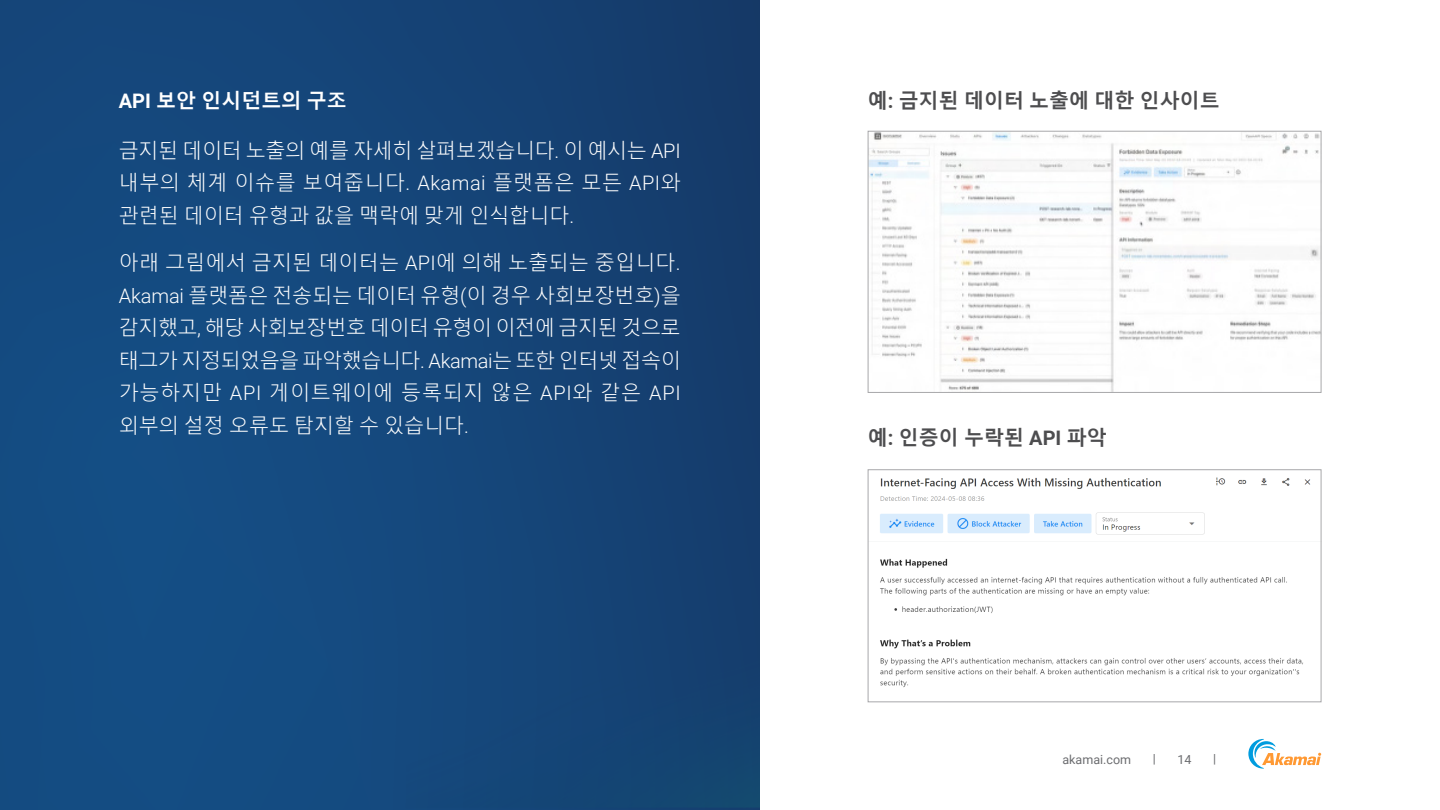
<style>
.page{position:relative;width:1440px;height:810px;background:#fff}
.page>*{position:absolute;margin:0;border:0;box-sizing:border-box;transform-origin:0 0}
.Body_White{font:300 20px/32.5px "Malgun Gothic";color:#fff;text-align:justify}
.Body_Gray{font:700 20px "Malgun Gothic";color:#4d4d4f}
.Body_White-2{font:700 20px "Malgun Gothic";color:#fff}
.t1{font:12.5px "Roboto";color:#6c6d70}
.s1{font-family:"Roboto"}
</style>
<div class="page">
<img style="left:0;top:0;width:759px;height:810px">
<img style="left:870px;top:133px;width:449px;height:258px">
<div style="left:868px;top:131px;width:453px;height:262px;border:1px solid #a8a8aa"></div>
<img style="left:880px;top:477px;width:431px;height:211px">
<div style="left:868px;top:470px;width:453px;height:232px;border:1px solid #a8a8aa"></div>
<svg style="left:1248px;top:739px;width:73px;height:30px"></svg>
<p class="Body_White-2" style="left:119px;top:88px;width:229px"><span class="s1">API</span> 보안 인시던트의 구조</p>
<p class="Body_White" style="left:119px;top:134px;width:563px">금지된 데이터 노출의 예를 자세히 살펴보겠습니다<span class="s1">.</span> 이 예시는 <span class="s1">API </span>내부의 체계 이슈를 보여줍니다<span class="s1">. Akamai</span> 플랫폼은 모든 <span class="s1">API</span>와 관련된 데이터 유형과 값을 맥락에 맞게 인식합니다<span class="s1">.</span></p>
<p class="Body_White" style="left:119px;top:247px;width:563px">아래 그림에서 금지된 데이터는 <span class="s1">API</span>에 의해 노출되는 중입니다<span class="s1">.<br>Akamai</span> 플랫폼은 전송되는 데이터 유형<span class="s1">(</span>이 경우 사회보장번호<span class="s1">)</span>을 감지했고<span class="s1">,</span> 해당 사회보장번호 데이터 유형이 이전에 금지된 것으로 태그가 지정되었음을 파악했습니다<span class="s1">. Akamai</span>는 또한 인터넷 접속이 가능하지만 <span class="s1">API</span> 게이트웨이에 등록되지 않은 <span class="s1">API</span>와 같은 <span class="s1">API </span>외부의 설정 오류도 탐지할 수 있습니다<span class="s1">.</span></p>
<p class="Body_Gray" style="left:868px;top:88px;width:353px">예<span class="s1">:</span> 금지된 데이터 노출에 대한 인사이트</p>
<p class="Body_Gray" style="left:868px;top:426px;width:240px">예<span class="s1">:</span> 인증이 누락된 <span class="s1">API</span> 파악</p>
<p class="t1" style="left:1062px;top:751px;width:70px">akamai.com</p>
<p class="t1" style="left:1153px;top:750px;width:5px">|</p>
<p class="t1" style="left:1178px;top:751px;width:16px">14</p>
<p class="t1" style="left:1213px;top:750px;width:5px">|</p>
</div>
